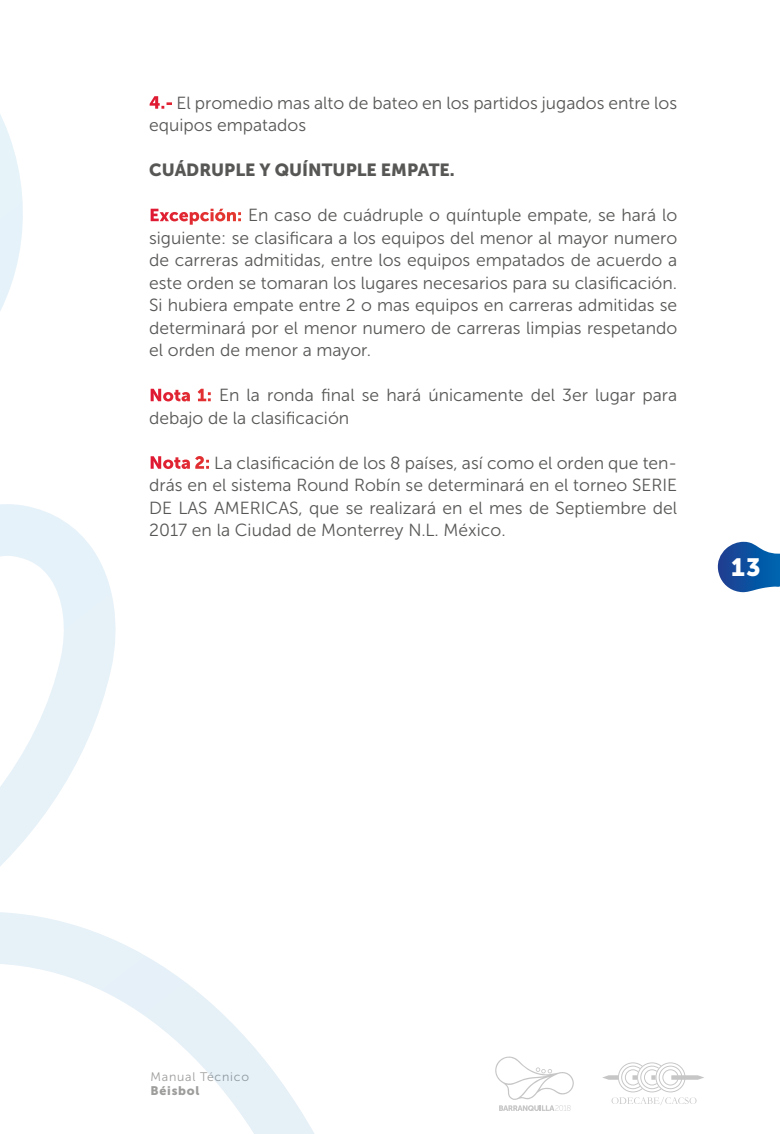
<style>
.page{position:relative;width:780px;height:1134px;background:#fff}
.page>*{position:absolute;margin:0;border:0;box-sizing:border-box;transform-origin:0 0}
.t1{font:24.75px "Museo Sans 900";color:#fff}
.t2{font:17.5px/22.5px "Museo Sans 300";color:#575756}
.t3{font:17.5px "Museo Sans 900";color:#575756}
.t4{font:12.25px "Museo Sans 300";letter-spacing:.06em;color:#9d9d9c}
.t5{font:12.25px "Museo Sans 900";letter-spacing:.06em;color:#9d9d9c}
.s1{font-family:"Museo Sans 900";color:#fff}
</style>
<div class="page">
<svg style="left:717px;top:542px;width:63px;height:50px"></svg>
<svg style="left:0;top:504px;width:116px;height:362px"></svg>
<svg style="left:0;top:912px;width:704px;height:222px"></svg>
<svg style="left:0;top:114px;width:23px;height:197px"></svg>
<p class="t2" style="left:149px;top:92px;width:529px"><span class="s1">4.-</span> El promedio mas alto de bateo en los partidos jugados entre los equipos empatados</p>
<p class="t3" style="left:149px;top:160px;width:307px">CUÁDRUPLE Y QUÍNTUPLE EMPATE.</p>
<p class="t2" style="left:149px;top:204px;width:529px;text-align:justify"><span class="s1">Excepción:</span> En caso de cuádruple o quíntuple empate, se hará lo siguiente: se clasificara a los equipos del menor al mayor numero de carreras admitidas, entre los equipos empatados de acuerdo a este orden se tomaran los lugares necesarios para su clasificación.<br>Si hubiera empate entre 2 o mas equipos en carreras admitidas se determinará por el menor numero de carreras limpias respetando el orden de menor a mayor.</p>
<p class="t2" style="left:149px;top:384px;width:529px"><span class="s1">Nota 1:</span> En la ronda final se hará únicamente del 3er lugar para debajo de la clasificación</p>
<p class="t2" style="left:149px;top:452px;width:529px;text-align:justify"><span class="s1">Nota 2:</span> La clasificación de los 8 países, así como el orden que ten&shy;drás en el sistema Round Robín se determinará en el torneo SERIE DE LAS AMERICAS, que se realizará en el mes de Septiembre del 2017 en la Ciudad de Monterrey N.L. México.</p>
<h1 class="t1" style="left:731px;top:554px;width:31px">13</h1>
<p class="t4" style="left:151px;top:1070px;width:100px">Manual Técnico</p>
<p class="t5" style="left:151px;top:1083px;width:50px">Béisbol</p>
</div>
